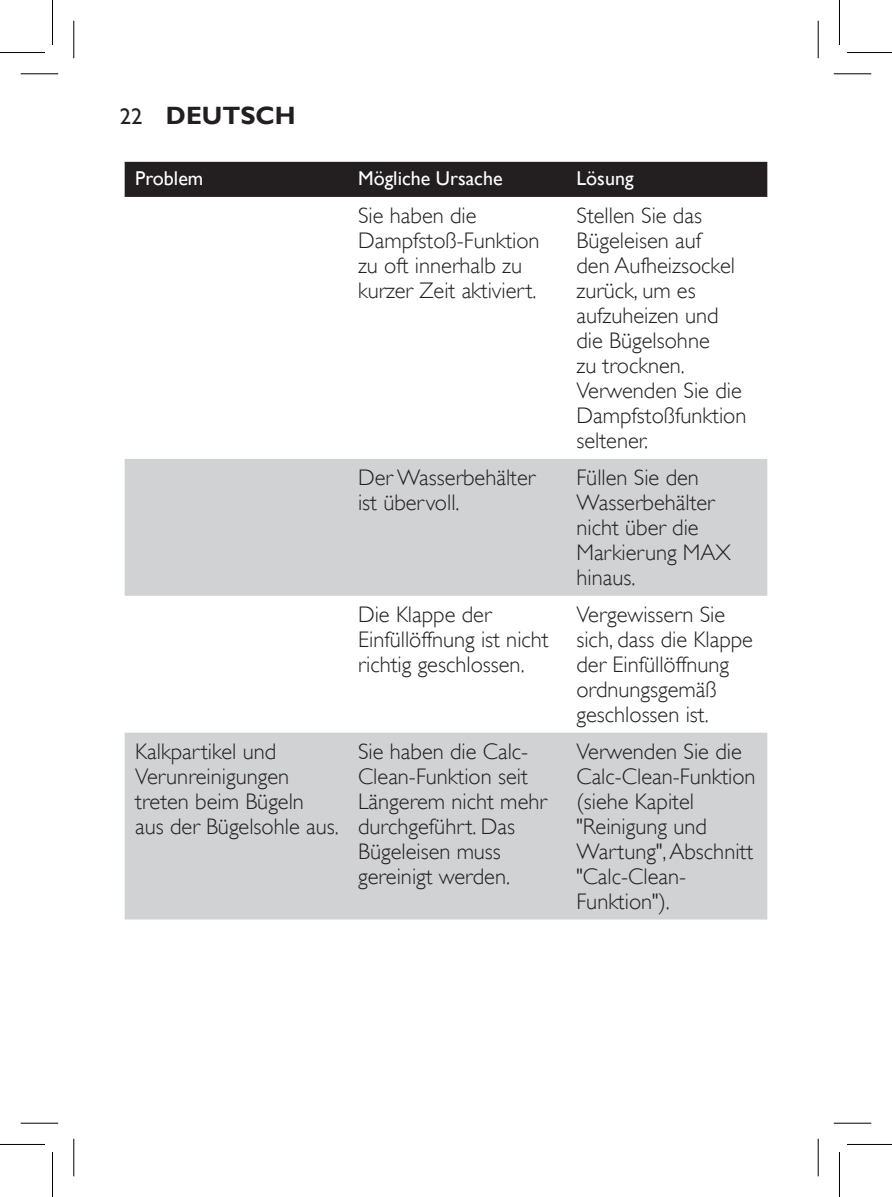
<style>
.page{position:relative;width:892px;height:1197px;background:#fff}
.page>*{position:absolute;margin:0;border:0;box-sizing:border-box;transform-origin:0 0}
.t1{font:700 25px "Gill Sans Alt One WGL";color:#231f20}
.t2{font:22.5px/25px "Gill Sans Alt One WGL Light";color:#231f20}
.t3{font:20px "Gill Sans Alt One WGL";color:#fff}
.s1{font-weight:400;font-size:22.5px}
</style>
<div class="page">
<div style="left:125px;top:162px;width:642px;height:35px;background:#231f20"></div>
<svg style="left:125px;top:459px;width:642px;height:460px;fill:#d1d2d4"></svg>
<hr style="left:21px;top:73px;width:37px;height:1px;background:#000">
<hr style="left:833px;top:73px;width:38px;height:1px;background:#000">
<hr style="left:21px;top:1122px;width:37px;height:1px;background:#000">
<hr style="left:833px;top:1122px;width:38px;height:1px;background:#000">
<hr style="left:73px;top:21px;width:1px;height:37px;background:#000">
<hr style="left:73px;top:1138px;width:1px;height:38px;background:#000">
<hr style="left:817px;top:21px;width:1px;height:37px;background:#000">
<hr style="left:817px;top:1138px;width:1px;height:38px;background:#000">
<hr style="left:0;top:52px;width:45px;height:1px;background:#000">
<hr style="left:847px;top:52px;width:45px;height:1px;background:#000">
<hr style="left:0;top:1143px;width:45px;height:1px;background:#000">
<hr style="left:847px;top:1143px;width:45px;height:1px;background:#000">
<hr style="left:52px;top:0;width:1px;height:45px;background:#000">
<hr style="left:52px;top:1151px;width:1px;height:45px;background:#000">
<hr style="left:839px;top:0;width:1px;height:45px;background:#000">
<hr style="left:839px;top:1151px;width:1px;height:45px;background:#000">
<p class="t1" style="left:120px;top:105px;width:177px"><span class="s1">22</span> DEUTSCH</p>
<p class="t3" style="left:135px;top:170px;width:70px">Problem</p>
<p class="t3" style="left:358px;top:170px;width:146px">Mögliche Ursache</p>
<p class="t3" style="left:576px;top:170px;width:59px">Lösung</p>
<p class="t2" style="left:358px;top:205px;width:183px">Sie haben die<br>Dampfstoß-Funktion zu oft innerhalb zu kurzer Zeit aktiviert.</p>
<p class="t2" style="left:576px;top:205px;width:171px">Stellen Sie das<br>Bügeleisen auf<br>den Aufheizsockel zurück, um es aufzuheizen und die Bügelsohne<br>zu trocknen.<br>Verwenden Sie die<br>Dampfstoßfunktion seltener.</p>
<p class="t2" style="left:358px;top:465px;width:179px">Der Wasserbehälter ist übervoll.</p>
<p class="t2" style="left:576px;top:466px;width:156px">Füllen Sie den<br>Wasserbehälter nicht über die<br>Markierung MAX hinaus.</p>
<p class="t2" style="left:358px;top:603px;width:192px">Die Klappe der<br>Einfüllöffnung ist nicht richtig geschlossen.</p>
<p class="t2" style="left:576px;top:602px;width:178px">Vergewissern Sie sich, dass die Klappe der Einfüllöffnung ordnungsgemäß geschlossen ist.</p>
<p class="t2" style="left:135px;top:740px;width:205px">Kalkpartikel und<br>Verunreinigungen treten beim Bügeln<br>aus der Bügelsohle aus.</p>
<p class="t2" style="left:358px;top:740px;width:190px">Sie haben die Calc-<br>Clean-Funktion seit<br>Längerem nicht mehr durchgeführt. Das<br>Bügeleisen muss gereinigt werden.</p>
<p class="t2" style="left:576px;top:738px;width:181px">Verwenden Sie die<br>Calc-Clean-Funktion (siehe Kapitel "Reinigung und<br>Wartung", Abschnitt "Calc-Clean-<br>Funktion").</p>
</div>
